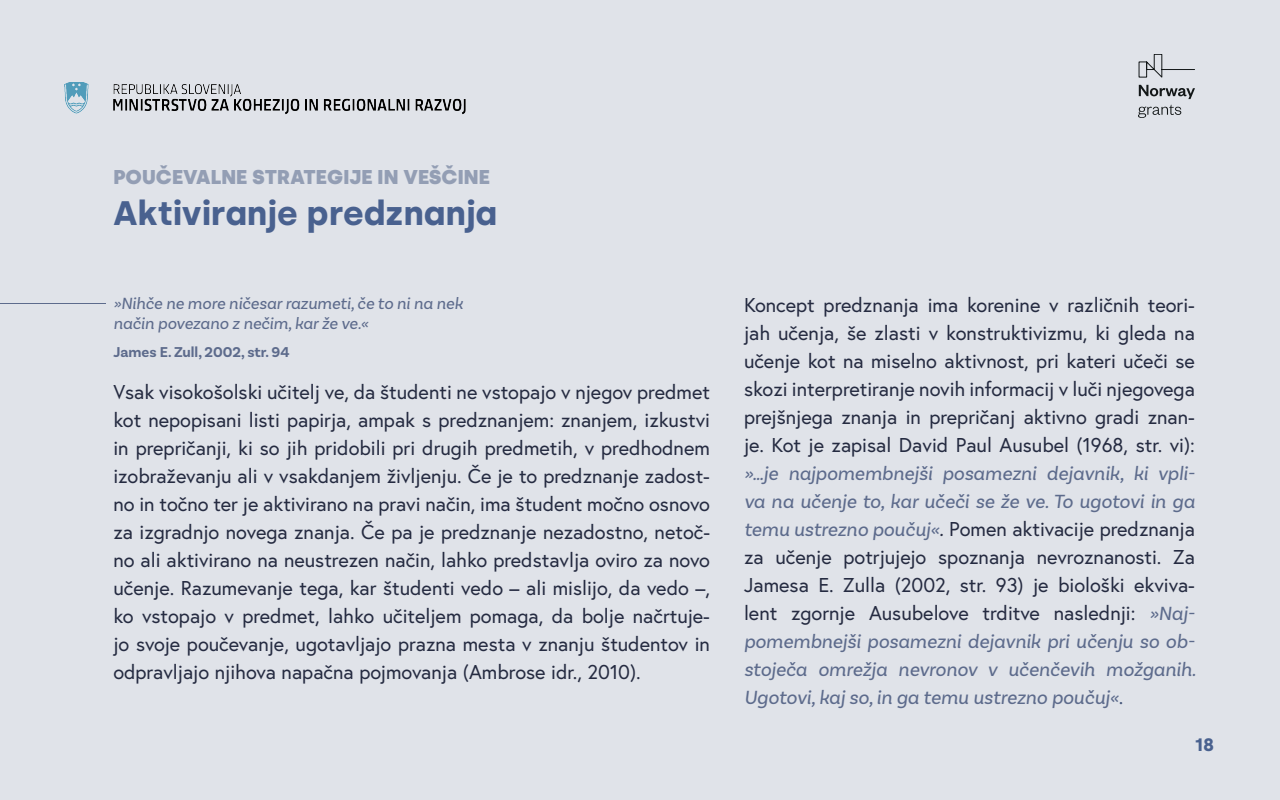
<style>
.page{position:relative;width:1280px;height:800px;background:#e0e3e9}
.page>*{position:absolute;margin:0;border:0;box-sizing:border-box;transform-origin:0 0}
.t1{font:700 34px "Silka";color:#49618f}
.t2{font:20px/28px "Europa";color:#252b41;text-align:justify}
.t3{font:italic 20px/28px "Basic Sans";color:#5d6b8c}
.t4{font:900 20px "Silka";color:#939eb4}
.t5{font:700 18px "Silka";color:#49618f}
.t6{font:italic 17px/20.4px "Basic Sans";color:#5d6b8c}
.t7{font:700 15px "Basic Sans";color:#5d6b8c}
.s1{font-family:"Basic Sans";font-style:italic;color:#5d6b8c}
.s2{font-family:"Basic Sans";font-style:italic}
.s3{font-family:"Europa";font-style:normal;color:#415377}
</style>
<div class="page">
<svg style="left:1138px;top:54px;width:57px;height:24px"></svg>
<svg style="left:1139px;top:85px;width:56px;height:14px"></svg>
<svg style="left:1138px;top:105px;width:43px;height:13px"></svg>
<img style="left:64px;top:82px;width:402px;height:33px">
<hr style="left:0;top:303px;width:106px;height:1px;background:#5d6b8c">
<p class="t4" style="left:113px;top:165px;width:378px">POUČEVALNE STRATEGIJE IN VEŠČINE</p>
<h1 class="t1" style="left:113px;top:193px;width:385px">Aktiviranje predznanja</h1>
<p class="t6" style="left:113px;top:293px;width:351px">»Nihče ne more ničesar razumeti, če to ni na nek način povezano z nečim, kar že ve.«</p>
<p class="t7" style="left:113px;top:343px;width:178px">James E. Zull, 2002, str. 94</p>
<p class="t2" style="left:113px;top:378px;width:598px">Vsak visokošolski učitelj ve, da študenti ne vstopajo v njegov predmet kot nepopisani listi papirja, ampak s predznanjem: znanjem, izkustvi in prepričanji, ki so jih pridobili pri drugih predmetih, v predhodnem izobraževanju ali v vsakdanjem življenju. Če je to predznanje zadost&shy;no in točno ter je aktivirano na pravi način, ima študent močno osnovo za izgradnjo novega znanja. Če pa je predznanje nezadostno, netoč&shy;no ali aktivirano na neustrezen način, lahko predstavlja oviro za novo učenje. Razumevanje tega, kar študenti vedo – ali mislijo, da vedo –, ko vstopajo v predmet, lahko učiteljem pomaga, da bolje načrtuje&shy;jo svoje poučevanje, ugotavljajo prazna mesta v znanju študentov in odpravljajo njihova napačna pojmovanja (Ambrose idr., 2010).</p>
<p class="t2" style="left:744px;top:290px;width:453px">Koncept predznanja ima korenine v različnih teori&shy;jah učenja, še zlasti v konstruktivizmu, ki gleda na učenje kot na miselno aktivnost, pri kateri učeči se skozi interpretiranje novih informacij v luči njegovega prejšnjega znanja in prepričanj aktivno gradi znan&shy;je. Kot je zapisal David Paul Ausubel (1968, str. vi):</p>
<p class="t3" style="left:744px;top:459px;width:452px">»…je najpomembnejši posamezni dejavnik, ki vpli&shy;va na učenje to, kar učeči se že ve. To ugotovi in ga</p>
<p class="t2" style="left:744px;top:514px;width:453px"><span class="s1">temu ustrezno poučuj«</span><span class="s2">.</span> Pomen aktivacije predznanja za učenje potrjujejo spoznanja nevroznanosti. Za Jamesa E. Zulla (2002, str. 93) je biološki ekviva&shy;lent zgornje Ausubelove trditve naslednji: <span class="s1">»Naj-</span></p>
<p class="t3" style="left:744px;top:627px;width:453px;text-align:justify">pomembnejši posamezni dejavnik pri učenju so ob&shy;stoječa omrežja nevronov v učenčevih možganih.<br>Ugotovi, kaj so, in ga temu ustrezno poučuj«<span class="s3">.</span></p>
<p class="t5" style="left:1195px;top:734px;width:21px">18</p>
</div>
